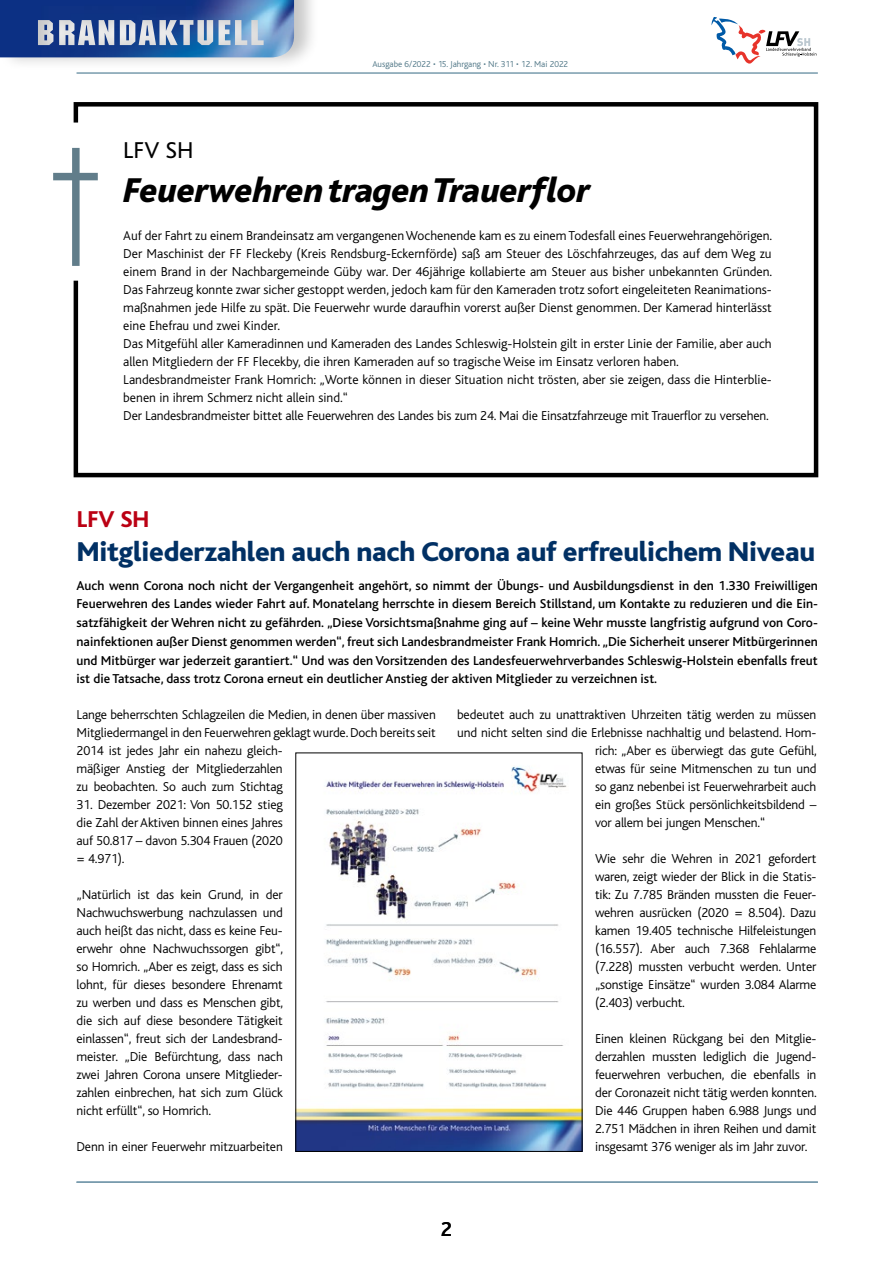
<style>
.page{position:relative;width:893px;height:1263px;background:#fff}
.page>*{position:absolute;margin:0;border:0;box-sizing:border-box;transform-origin:0 0}
.t1{font:italic 800 36px "Bliss";letter-spacing:-.01em;color:#000}
.t2{font:800 28.5px "Bliss";letter-spacing:-.01em;color:#013064}
.t3{font:24px "Bliss";color:#000}
.t4{font:800 24px "Bliss";color:#bb0013}
.t5{font:500 21px "Bliss";color:#000}
.t6{font:300 13.5px/18px "Bliss";letter-spacing:-.01em;color:#000;text-align:justify}
.t7{font:500 13.5px/18.8px "Bliss";color:#000;text-align:justify}
.t8{font:300 9px "Bliss";color:#4f7686}
</style>
<div class="page">
<hr style="left:77px;top:1181px;width:741px;height:2px;background:#789bad">
<hr style="left:77px;top:72px;width:741px;height:2px;background:#789bad">
<svg style="left:711px;top:17px;width:105px;height:47px"></svg>
<div style="left:0;top:0;width:320px;height:71px;background:#000;opacity:.22"></div>
<img style="left:0;top:0;width:294px;height:57px">
<svg style="left:71px;top:102px;width:748px;height:376px"></svg>
<div style="left:53px;top:173px;width:45px;height:7px;background:#617d8a"></div>
<img style="left:298px;top:766px;width:282px;height:384px">
<h3 class="t3" style="left:123px;top:138px;width:72px">LFV SH</h3>
<p class="t8" style="left:372px;top:59px;width:197px">Ausgabe 6/2022 • 15. Jahrgang • Nr. 311 • 12. Mai 2022</p>
<h1 class="t1" style="left:123px;top:171px;width:469px">Feuerwehren tragen Trauerflor</h1>
<p class="t6" style="left:123px;top:227px;width:650px;text-align:left">Auf der Fahrt zu einem Brandeinsatz am vergangenen Wochenende kam es zu einem Todesfall eines Feuerwehrangehörigen.<br>Der Maschinist der FF Fleckeby (Kreis Rendsburg-Eckernförde) saß am Steuer des Löschfahrzeuges, das auf dem Weg zu einem Brand in der Nachbargemeinde Güby war. Der 46jährige kollabierte am Steuer aus bisher unbekannten Gründen.<br>Das Fahrzeug konnte zwar sicher gestoppt werden, jedoch kam für den Kameraden trotz sofort eingeleiteten Reanimations&shy;maßnahmen jede Hilfe zu spät. Die Feuerwehr wurde daraufhin vorerst außer Dienst genommen. Der Kamerad hinterlässt eine Ehefrau und zwei Kinder.<br>Das Mitgefühl aller Kameradinnen und Kameraden des Landes Schleswig-Holstein gilt in erster Linie der Familie, aber auch allen Mitgliedern der FF Flecekby, die ihren Kameraden auf so tragische Weise im Einsatz verloren haben.<br>Landesbrandmeister Frank Homrich: „Worte können in dieser Situation nicht trösten, aber sie zeigen, dass die Hinterblie&shy;benen in ihrem Schmerz nicht allein sind.“<br>Der Landesbrandmeister bittet alle Feuerwehren des Landes bis zum 24. Mai die Einsatzfahrzeuge mit Trauerflor zu versehen.</p>
<h3 class="t4" style="left:77px;top:507px;width:74px">LFV SH</h3>
<h2 class="t2" style="left:77px;top:537px;width:740px">Mitgliederzahlen auch nach Corona auf erfreulichem Niveau</h2>
<p class="t7" style="left:77px;top:576px;width:743px">Auch wenn Corona noch nicht der Vergangenheit angehört, so nimmt der Übungs- und Ausbildungsdienst in den 1.330 Freiwilligen Feuerwehren des Landes wieder Fahrt auf. Monatelang herrschte in diesem Bereich Stillstand, um Kontakte zu reduzieren und die Ein&shy;satzfähigkeit der Wehren nicht zu gefährden. „Diese Vorsichtsmaßnahme ging auf – keine Wehr musste langfristig aufgrund von Coro&shy;nainfektionen außer Dienst genommen werden“, freut sich Landesbrandmeister Frank Homrich. „Die Sicherheit unserer Mitbürgerinnen und Mitbürger war jederzeit garantiert.“ Und was den Vorsitzenden des Landesfeuerwehrverbandes Schleswig-Holstein ebenfalls freut ist die Tatsache, dass trotz Corona erneut ein deutlicher Anstieg der aktiven Mitglieder zu verzeichnen ist.</p>
<p class="t6" style="left:77px;top:706px;width:361px;text-align:left">Lange beherrschten Schlagzeilen die Medien, in denen über massiven Mitgliedermangel in den Feuerwehren geklagt wurde. Doch bereits seit 2014 ist jedes Jahr ein nahezu gleich-<br>mäßiger Anstieg der Mitgliederzahlen<br>zu beobachten. So auch zum Stichtag</p>
<p class="t6" style="left:77px;top:796px;width:208px">31. Dezember 2021: Von 50.152 stieg die Zahl der Aktiven binnen eines Jahres auf 50.817 – davon 5.304 Frauen (2020 = 4.971).</p>
<p class="t6" style="left:77px;top:886px;width:208px">„Natürlich ist das kein Grund, in der Nachwuchswerbung nachzulassen und auch heißt das nicht, dass es keine Feu&shy;erwehr ohne Nachwuchssorgen gibt“, so Homrich. „Aber es zeigt, dass es sich lohnt, für dieses besondere Ehrenamt zu werben und dass es Menschen gibt, die sich auf diese besondere Tätigkeit einlassen“, freut sich der Landesbrand&shy;meister. „Die Befürchtung, dass nach zwei Jahren Corona unsere Mitglieder&shy;zahlen einbrechen, hat sich zum Glück nicht erfüllt“, so Homrich.</p>
<p class="t6" style="left:77px;top:1138px;width:208px">Denn in einer Feuerwehr mitzuarbeiten</p>
<p class="t6" style="left:457px;top:706px;width:361px">bedeutet auch zu unattraktiven Uhrzeiten tätig werden zu müssen</p>
<p class="t6" style="left:457px;top:724px;width:361px">und nicht selten sind die Erlebnisse nachhaltig und belastend. Hom-</p>
<p class="t6" style="left:595px;top:742px;width:223px">rich: „Aber es überwiegt das gute Gefühl,</p>
<p class="t6" style="left:595px;top:760px;width:223px">etwas für seine Mitmenschen zu tun und</p>
<p class="t6" style="left:595px;top:778px;width:223px">so ganz nebenbei ist Feuerwehrarbeit auch</p>
<p class="t6" style="left:595px;top:796px;width:223px">ein großes Stück persönlichkeitsbildend –</p>
<p class="t6" style="left:595px;top:814px;width:172px">vor allem bei jungen Menschen.“</p>
<p class="t6" style="left:595px;top:850px;width:223px">Wie sehr die Wehren in 2021 gefordert waren, zeigt wieder der Blick in die Statis&shy;tik: Zu 7.785 Bränden mussten die Feuer&shy;wehren ausrücken (2020 = 8.504). Dazu kamen 19.405 technische Hilfeleistungen (16.557). Aber auch 7.368 Fehlalarme (7.228) mussten verbucht werden. Unter „sonstige Einsätze“ wurden 3.084 Alarme (2.403) verbucht.</p>
<p class="t6" style="left:595px;top:1030px;width:223px">Einen kleinen Rückgang bei den Mitglie&shy;derzahlen mussten lediglich die Jugend&shy;feuerwehren verbuchen, die ebenfalls in der Coronazeit nicht tätig werden konnten.<br>Die 446 Gruppen haben 6.988 Jungs und 2.751 Mädchen in ihren Reihen und damit insgesamt 376 weniger als im Jahr zuvor.</p>
<h3 class="t5" style="left:441px;top:1218px;width:13px">2</h3>
</div>
